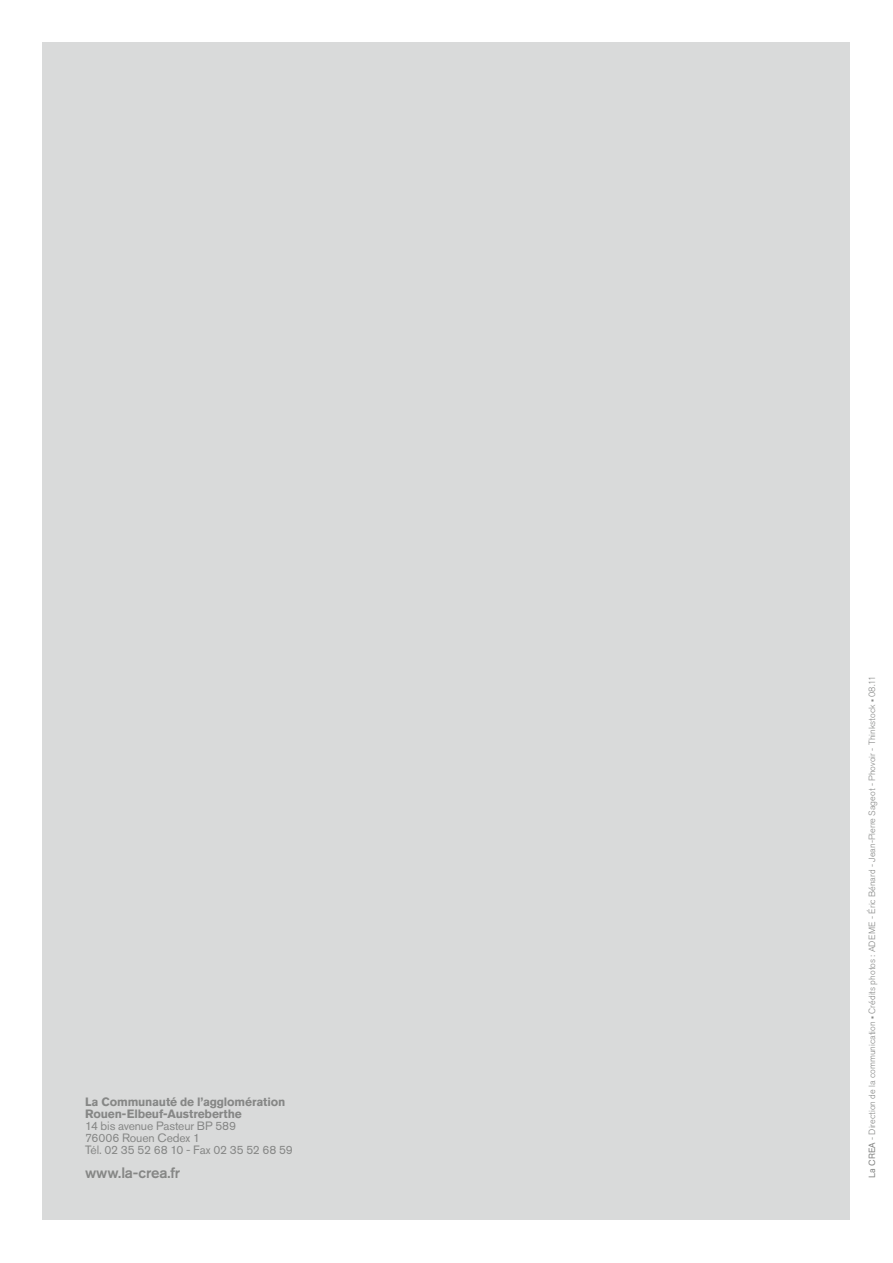
<style>
.page{position:relative;width:893px;height:1263px;background:#fff}
.page>*{position:absolute;margin:0;border:0;box-sizing:border-box;transform-origin:0 0}
.t1{font:500 15px "Akzidenz Grotesk Std";letter-spacing:-.015em;color:#868786}
.t2{font:12px/12px "Akzidenz Grotesk Std";letter-spacing:-.01em;color:#868786}
.t3{font:700 12px/12px "Akzidenz Grotesk Std";letter-spacing:-.015em;color:#868786}
.t4{font:300 9px "Akzidenz Grotesk Std";color:#868786}
.s1{font-family:"AG Book Rounded BQ";font-weight:400}
</style>
<div class="page">
<div style="left:43px;top:43px;width:807px;height:1177px;background:#d9dada"></div>
<h2 class="t3" style="left:85px;top:1096px;width:202px">La Communauté de l’agglomération<br>Rouen-Elbeuf-Austreberthe</h2>
<h2 class="t2" style="left:85px;top:1120px;width:209px">14 bis avenue Pasteur BP 589<br>76006 Rouen Cedex 1<br>Tél. 02 35 52 68 10 - Fax 02 35 52 68 59</h2>
<h1 class="t1" style="left:85px;top:1163px;width:97px">www.la-crea.fr</h1>
<p class="t4" style="left:867px;top:1178px;width:503px;rotate:-90deg"><span class="s1">La CREA</span> - Direction de la communication • Crédits photos : ADEME - éric Bénard - Jean-Pierre Sageot - Phovoir - Thinkstock • 08.11</p>
</div>
